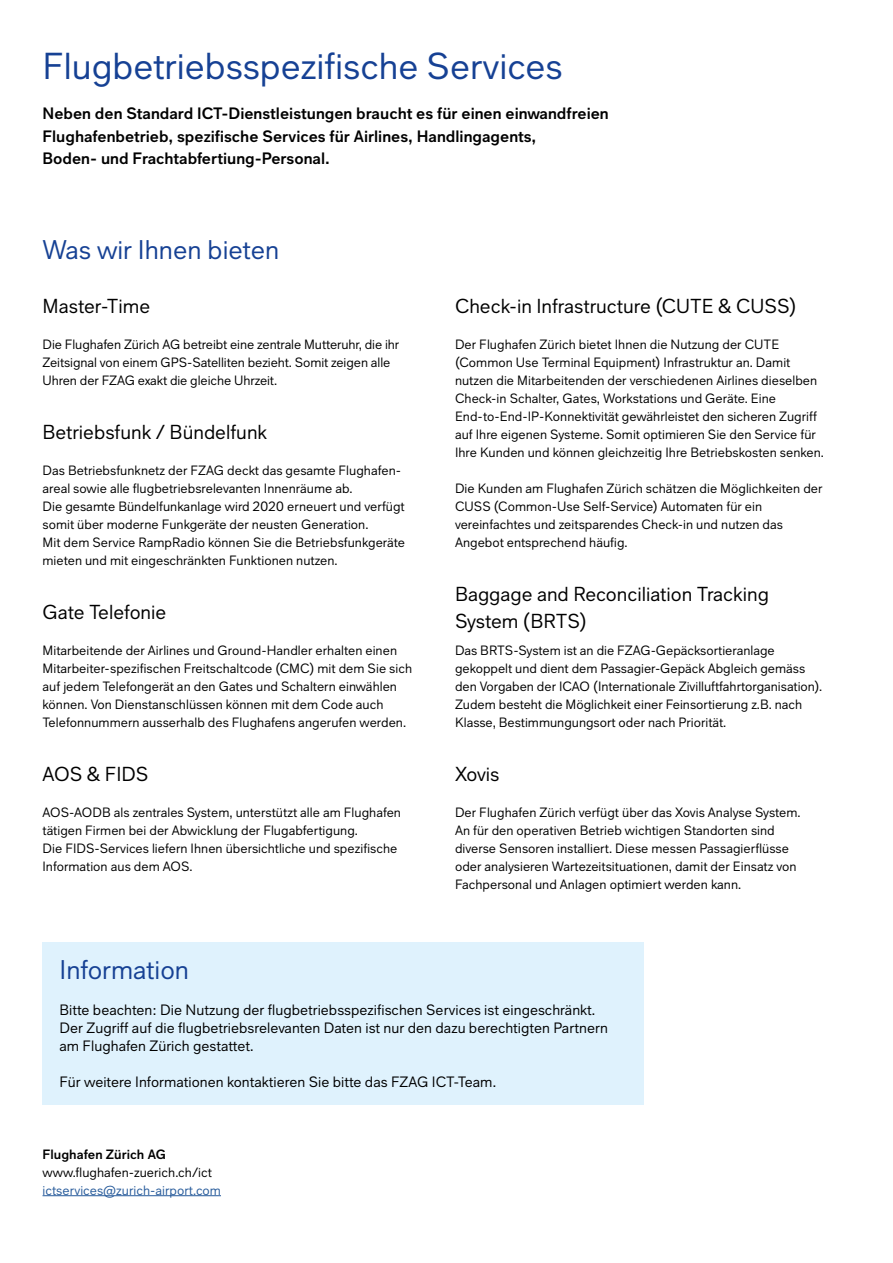
<style>
.page{position:relative;width:893px;height:1263px;background:#fff}
.page>*{position:absolute;margin:0;border:0;box-sizing:border-box;transform-origin:0 0}
.t1{font:37.5px "Zurich Airport";color:#164194}
.t2{font:27px "Zurich Airport";color:#164194}
.t3{font:20.25px/27px "Zurich Airport";color:#000}
.t4{font:700 16.5px/22.5px "Zurich Airport";color:#000}
.t5{font:15px/18px "Zurich Airport";letter-spacing:.005em;color:#000}
.t6{font:13.5px/18px "Zurich Airport";letter-spacing:.005em;color:#000}
.t7{font:13.5px "Zurich Airport";letter-spacing:.005em;color:#275b9b}
.t8{font:700 13.5px "Zurich Airport";letter-spacing:.005em;color:#000}
</style>
<div class="page">
<div style="left:43px;top:943px;width:601px;height:162px;background:#dff2fd"></div>
<hr style="left:43px;top:1195px;width:178px;height:1px;background:#275b9b">
<h1 class="t1" style="left:43px;top:43px;width:522px">Flugbetriebsspezifische Services</h1>
<p class="t4" style="left:43px;top:102px;width:568px">Neben den Standard ICT-Dienstleistungen braucht es für einen einwandfreien<br>Flughafenbetrieb, spezifische Services für Airlines, Handlingagents,<br>Boden- und Frachtabfertiung-Personal.</p>
<h2 class="t2" style="left:43px;top:233px;width:238px">Was wir Ihnen bieten</h2>
<h3 class="t3" style="left:43px;top:292px;width:109px">Master-Time</h3>
<p class="t6" style="left:43px;top:335px;width:358px">Die Flughafen Zürich AG betreibt eine zentrale Mutteruhr, die ihr<br>Zeitsignal von einem GPS-Satelliten bezieht. Somit zeigen alle<br>Uhren der FZAG exakt die gleiche Uhrzeit.</p>
<h3 class="t3" style="left:43px;top:418px;width:226px">Betriebsfunk / Bündelfunk</h3>
<p class="t6" style="left:43px;top:461px;width:364px">Das Betriebsfunknetz der FZAG deckt das gesamte Flughafen&shy;areal sowie alle flugbetriebsrelevanten Innenräume ab.<br>Die gesamte Bündelfunkanlage wird 2020 erneuert und verfügt somit über moderne Funkgeräte der neusten Generation.<br>Mit dem Service RampRadio können Sie die Betriebsfunkgeräte mieten und mit eingeschränkten Funktionen nutzen.</p>
<h3 class="t3" style="left:43px;top:598px;width:125px">Gate Telefonie</h3>
<p class="t6" style="left:43px;top:641px;width:371px">Mitarbeitende der Airlines und Ground-Handler erhalten einen Mitarbeiter-spezifischen Freitschaltcode (CMC) mit dem Sie sich auf jedem Telefongerät an den Gates und Schaltern einwählen können. Von Dienstanschlüssen können mit dem Code auch Telefonnummern ausserhalb des Flughafens angerufen werden.</p>
<h3 class="t3" style="left:43px;top:760px;width:108px">AOS &amp; FIDS</h3>
<p class="t6" style="left:43px;top:803px;width:360px">AOS-AODB als zentrales System, unterstützt alle am Flughafen tätigen Firmen bei der Abwicklung der Flugabfertigung.<br>Die FIDS-Services liefern Ihnen übersichtliche und spezifische Information aus dem AOS.</p>
<h3 class="t3" style="left:455px;top:292px;width:343px">Check-in Infrastructure (CUTE &amp; CUSS)</h3>
<p class="t6" style="left:455px;top:335px;width:370px">Der Flughafen Zürich bietet Ihnen die Nutzung der CUTE (Common Use Terminal Equipment) Infrastruktur an. Damit nutzen die Mitarbeitenden der verschiedenen Airlines dieselben Check-in Schalter, Gates, Workstations und Geräte. Eine End-to-End-IP-Konnektivität gewährleistet den sicheren Zugriff auf Ihre eigenen Systeme. Somit optimieren Sie den Service für Ihre Kunden und können gleichzeitig Ihre Betriebskosten senken.</p>
<p class="t6" style="left:455px;top:479px;width:369px">Die Kunden am Flughafen Zürich schätzen die Möglichkeiten der CUSS (Common-Use Self-Service) Automaten für ein vereinfachtes und zeitsparendes Check-in und nutzen das Angebot entsprechend häufig.</p>
<h3 class="t3" style="left:455px;top:580px;width:315px">Baggage and Reconciliation Tracking<br>System (BRTS)</h3>
<p class="t6" style="left:455px;top:641px;width:369px">Das BRTS-System ist an die FZAG-Gepäcksortieranlage gekoppelt und dient dem Passagier-Gepäck Abgleich gemäss den Vorgaben der ICAO (Internationale Zivilluftfahrtorganisation).<br>Zudem besteht die Möglichkeit einer Feinsortierung z.B. nach Klasse, Bestimmungungsort oder nach Priorität.</p>
<h3 class="t3" style="left:455px;top:760px;width:46px">Xovis</h3>
<p class="t6" style="left:455px;top:803px;width:347px">Der Flughafen Zürich verfügt über das Xovis Analyse System.<br>An für den operativen Betrieb wichtigen Standorten sind diverse Sensoren installiert. Diese messen Passagierflüsse oder analysieren Wartezeitsituationen, damit der Einsatz von Fachpersonal und Anlagen optimiert werden kann.</p>
<h2 class="t2" style="left:60px;top:953px;width:131px">Information</h2>
<p class="t5" style="left:60px;top:1000px;width:550px">Bitte beachten: Die Nutzung der flugbetriebsspezifischen Services ist eingeschränkt.<br>Der Zugriff auf die flugbetriebsrelevanten Daten ist nur den dazu berechtigten Partnern am Flughafen Zürich gestattet.</p>
<p class="t5" style="left:60px;top:1072px;width:438px">Für weitere Informationen kontaktieren Sie bitte das FZAG ICT-Team.</p>
<p class="t8" style="left:43px;top:1146px;width:125px">Flughafen Zürich AG</p>
<p class="t6" style="left:43px;top:1163px;width:171px">www.flughafen-zuerich.ch/ict</p>
<p class="t7" style="left:43px;top:1182px;width:180px">ictservices@zurich-airport.com</p>
</div>
